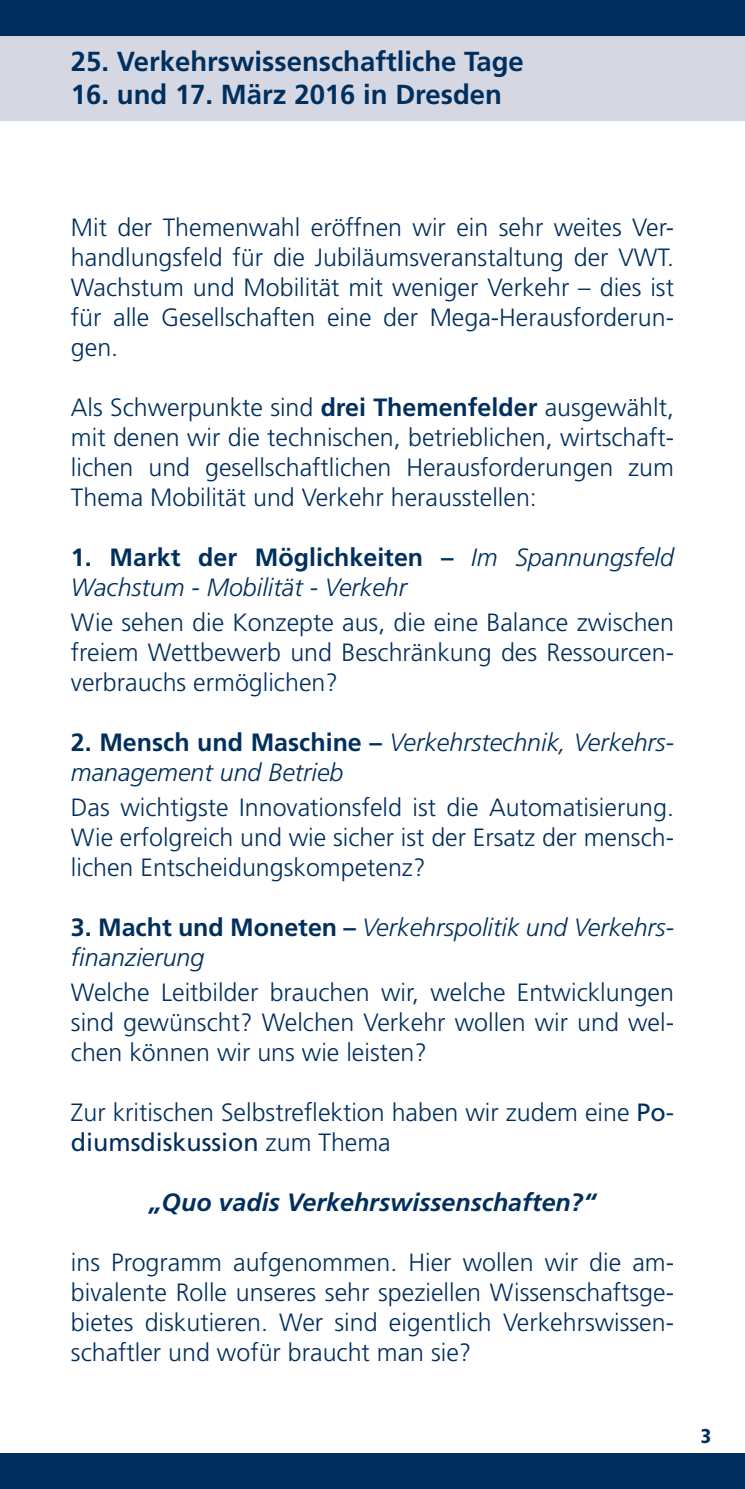
<style>
.page{position:relative;width:745px;height:1489px;background:#fff}
.page>*{position:absolute;margin:0;border:0;box-sizing:border-box;transform-origin:0 0}
.t1{font:700 27.5px "Frutiger";color:#002f5e}
.t2{font:300 25px/30px "Frutiger";color:#002f5e;text-align:justify}
.t3{font:italic 300 25px/30px "Frutiger";color:#002f5e}
.t4{font:italic 700 25px "Frutiger";color:#002f5e}
.t5{font:900 condensed 20px "Frutiger";color:#002f5e}
.s1{font-weight:700}
.s2{font-weight:700;font-style:normal}
.s3{font-weight:400}
</style>
<div class="page">
<div style="left:0;top:0;width:744px;height:120px;background:#d5d8e3"></div>
<div style="left:0;top:1453px;width:744px;height:35px;background:#002f5e"></div>
<div style="left:0;top:0;width:744px;height:35px;background:#002f5e"></div>
<p class="t1" style="left:71px;top:50px;width:454px">25. Verkehrswissenschaftliche Tage</p>
<p class="t1" style="left:71px;top:83px;width:432px">16. und 17. März 2016 in Dresden</p>
<p class="t2" style="left:71px;top:214px;width:604px">Mit der Themenwahl eröffnen wir ein sehr weites Ver&shy;handlungsfeld für die Jubiläumsveranstaltung der VWT.<br>Wachstum und Mobilität mit weniger Verkehr – dies ist für alle Gesellschaften eine der Mega-Herausforderun&shy;gen.</p>
<p class="t2" style="left:71px;top:394px;width:604px">Als Schwerpunkte sind <span class="s1">drei Themenfelder</span> ausgewählt, mit denen wir die technischen, betrieblichen, wirtschaft&shy;lichen und gesellschaftlichen Herausforderungen zum Thema Mobilität und Verkehr herausstellen:</p>
<p class="t3" style="left:71px;top:544px;width:604px"><span class="s2">1. Markt der Möglichkeiten –</span> Im Spannungsfeld<br>Wachstum - Mobilität - Verkehr</p>
<p class="t2" style="left:71px;top:609px;width:604px">Wie sehen die Konzepte aus, die eine Balance zwischen freiem Wettbewerb und Beschränkung des Ressourcen&shy;verbrauchs ermöglichen?</p>
<p class="t3" style="left:71px;top:729px;width:604px"><span class="s2">2. Mensch und Maschine –</span> Verkehrstechnik, Verkehrs&shy;management und Betrieb</p>
<p class="t2" style="left:71px;top:794px;width:604px">Das wichtigste Innovationsfeld ist die Automatisierung.<br>Wie erfolgreich und wie sicher ist der Ersatz der mensch&shy;lichen Entscheidungskompetenz?</p>
<p class="t3" style="left:71px;top:914px;width:604px"><span class="s2">3. Macht und Moneten –</span> Verkehrspolitik und Verkehrs&shy;finanzierung</p>
<p class="t2" style="left:71px;top:979px;width:604px">Welche Leitbilder brauchen wir, welche Entwicklungen sind gewünscht? Welchen Verkehr wollen wir und wel&shy;chen können wir uns wie leisten?</p>
<p class="t2" style="left:71px;top:1099px;width:604px">Zur kritischen Selbstreflektion haben wir zudem eine <span class="s3">Po&shy;diumsdiskussion</span> zum Thema</p>
<p class="t4" style="left:149px;top:1192px;width:448px">„Quo vadis Verkehrswissenschaften?“</p>
<p class="t2" style="left:71px;top:1249px;width:604px">ins Programm aufgenommen. Hier wollen wir die am&shy;bivalente Rolle unseres sehr speziellen Wissenschaftsge&shy;bietes diskutieren. Wer sind eigentlich Verkehrswissen&shy;schaftler und wofür braucht man sie?</p>
<p class="t5" style="left:700px;top:1428px;width:12px">3</p>
</div>
